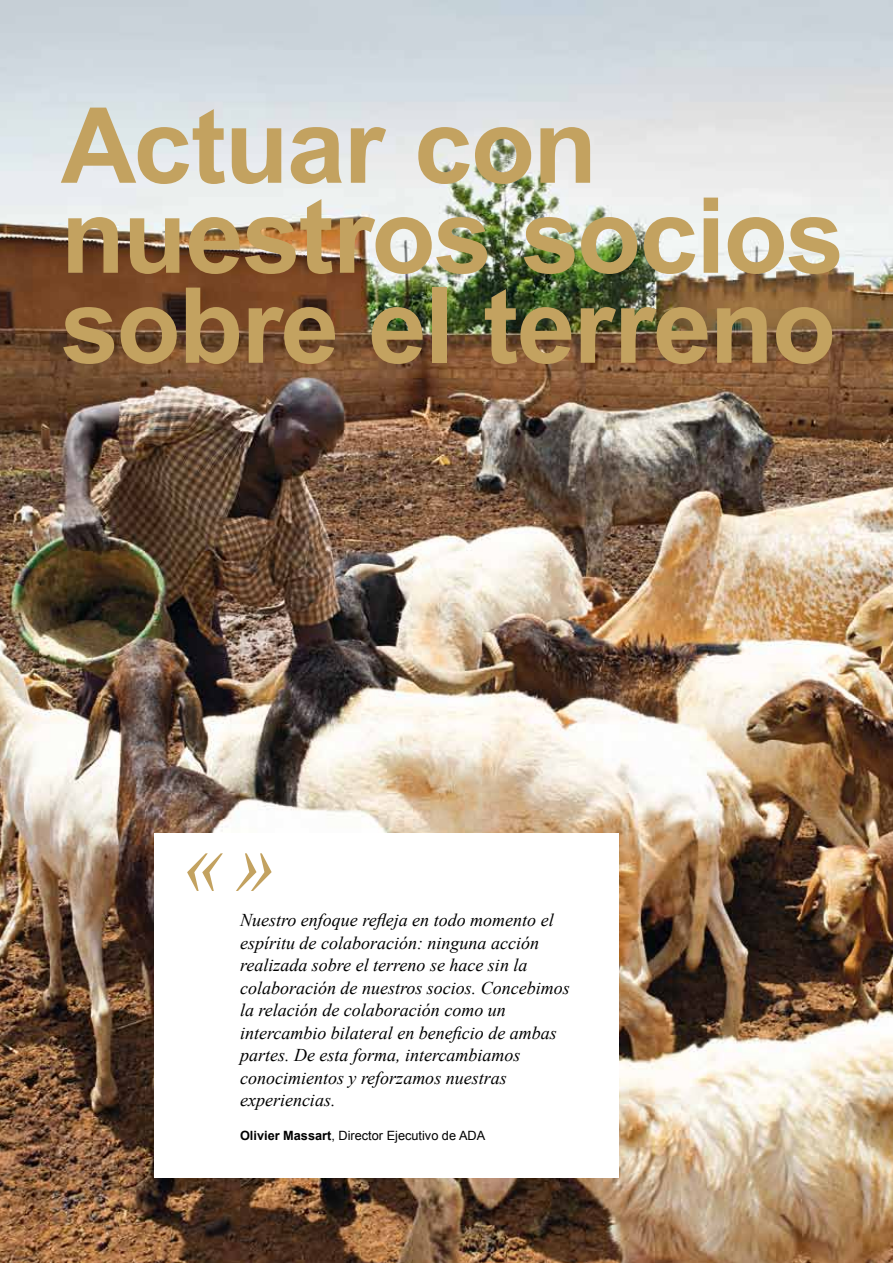
<style>
.page{position:relative;width:893px;height:1263px;background:#fff}
.page>*{position:absolute;margin:0;border:0;box-sizing:border-box;transform-origin:0 0}
.t1{font:700 105px/90px "Arial";letter-spacing:-.015em;color:#c3a260}
.t2{font:italic 81px "Times New Roman";color:#c3a260}
.t3{font:italic 18px/22.5px "Times New Roman";color:#000}
.t4{font:12.75px "Arial";color:#000}
.s1{font-weight:700}
</style>
<div class="page">
<img style="left:0;top:0;width:893px;height:1263px">
<div style="left:154px;top:833px;width:464px;height:345px;background:#fff"></div>
<h1 class="t1" style="left:61px;top:104px;width:785px">Actuar con nuestros socios sobre el terreno</h1>
<h2 class="t2" style="left:184px;top:807px;width:93px">«»</h2>
<p class="t3" style="left:240px;top:908px;width:331px">Nuestro enfoque refleja en todo momento el espíritu de colaboración: ninguna acción realizada sobre el terreno se hace sin la colaboración de nuestros socios. Concebimos la relación de colaboración como un intercambio bilateral en beneficio de ambas partes. De esta forma, intercambiamos conocimientos y reforzamos nuestras experiencias.</p>
<p class="t4" style="left:240px;top:1127px;width:247px"><span class="s1">Olivier Massart</span>, Director Ejecutivo de ADA</p>
</div>
